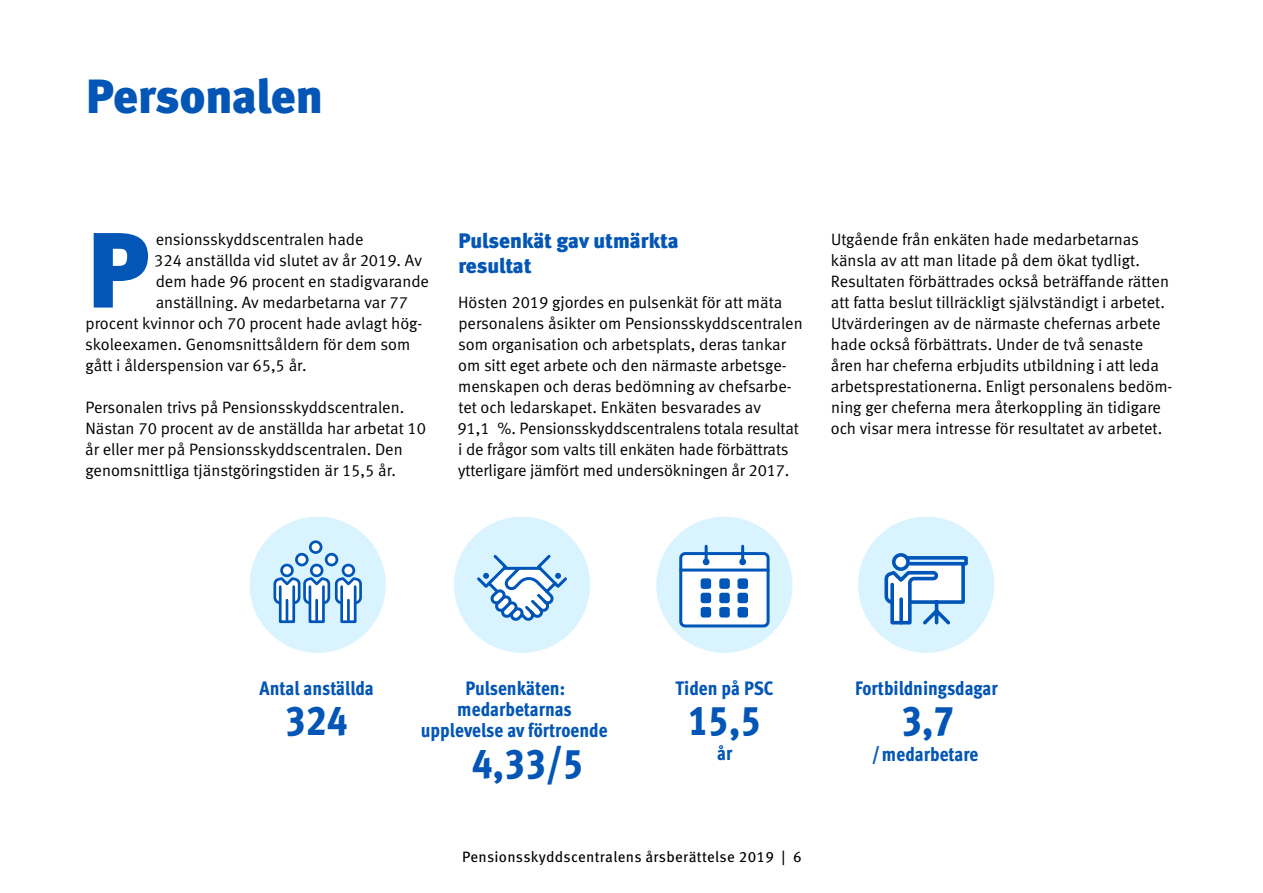
<style>
.page{position:relative;width:1263px;height:893px;background:#fff}
.page>*{position:absolute;margin:0;border:0;box-sizing:border-box;transform-origin:0 0}
.P_Leipä{font:106.95px "Meta Black LF";color:#0356b5}
.H1_ISO_otsikko{font:48px "Meta Black LF";letter-spacing:-.005em;color:#0356b5}
.P_numerot_sivu6{font:800 condensed 42px "Meta Pro";color:#0356b5}
.H2_väliotsikko{font:21px/25.5px "Meta Black LF";color:#0356b5}
.kuvateksti{font:800 condensed 19.5px/21px "Meta Pro";color:#0356b5;text-align:center}
.P_Leipä-2{font:16.5px/21px "Meta Normal LF";color:#000}
.t1{font:15px "Meta Pro";letter-spacing:.015em;color:#000}
</style>
<div class="page">
<div style="left:656px;top:517px;width:136px;height:136px;background:#d9f4fe;border-radius:50%"></div>
<div style="left:681px;top:554px;width:87px;height:72px;background:#fff;border-radius:4px"></div>
<div style="left:679px;top:552px;width:90px;height:75px;border:3px solid #0055b9;border-radius:4px"></div>
<hr style="left:681px;top:569px;width:87px;height:3px;background:#0055b9">
<div style="left:720px;top:579px;width:9px;height:9px;background:#0055b9;border-radius:2px"></div>
<div style="left:719px;top:578px;width:11px;height:11px;border:2px solid #0055b9;border-radius:2px"></div>
<div style="left:739px;top:579px;width:8px;height:9px;background:#0055b9;border-radius:2px"></div>
<div style="left:737px;top:578px;width:11px;height:11px;border:2px solid #0055b9;border-radius:2px"></div>
<div style="left:720px;top:594px;width:9px;height:8px;background:#0055b9;border-radius:2px"></div>
<div style="left:719px;top:593px;width:11px;height:10px;border:2px solid #0055b9;border-radius:2px"></div>
<div style="left:739px;top:594px;width:8px;height:8px;background:#0055b9;border-radius:2px"></div>
<div style="left:737px;top:593px;width:11px;height:10px;border:2px solid #0055b9;border-radius:2px"></div>
<div style="left:702px;top:594px;width:8px;height:8px;background:#0055b9;border-radius:2px"></div>
<div style="left:701px;top:593px;width:10px;height:10px;border:2px solid #0055b9;border-radius:2px"></div>
<div style="left:720px;top:608px;width:9px;height:8px;background:#0055b9;border-radius:2px"></div>
<div style="left:719px;top:607px;width:11px;height:10px;border:2px solid #0055b9;border-radius:2px"></div>
<div style="left:702px;top:579px;width:8px;height:9px;background:#0055b9;border-radius:2px"></div>
<div style="left:701px;top:578px;width:10px;height:11px;border:2px solid #0055b9;border-radius:2px"></div>
<div style="left:702px;top:608px;width:8px;height:8px;background:#0055b9;border-radius:2px"></div>
<div style="left:701px;top:607px;width:10px;height:10px;border:2px solid #0055b9;border-radius:2px"></div>
<div style="left:739px;top:608px;width:8px;height:8px;background:#0055b9;border-radius:2px"></div>
<div style="left:737px;top:607px;width:11px;height:10px;border:2px solid #0055b9;border-radius:2px"></div>
<hr style="left:705px;top:546px;width:3px;height:16px;background:#0055b9">
<div style="left:703px;top:558px;width:6px;height:7px;background:#0055b9;border-radius:50%"></div>
<hr style="left:741px;top:546px;width:3px;height:16px;background:#0055b9">
<div style="left:739px;top:558px;width:7px;height:7px;background:#0055b9;border-radius:50%"></div>
<div style="left:454px;top:517px;width:136px;height:136px;background:#d9f4fe;border-radius:50%"></div>
<svg style="left:477px;top:555px;width:90px;height:66px"></svg>
<div style="left:858px;top:517px;width:136px;height:136px;background:#d9f4fe;border-radius:50%"></div>
<div style="left:892px;top:553px;width:18px;height:18px;border:4px solid #0055b9;border-radius:50%"></div>
<svg style="left:884px;top:554px;width:84px;height:71px"></svg>
<div style="left:250px;top:517px;width:136px;height:136px;background:#d9f4fe;border-radius:50%"></div>
<div style="left:282px;top:565px;width:10px;height:11px;background:#fff;border-radius:50%"></div>
<div style="left:280px;top:564px;width:14px;height:13px;border:3px solid #0055b9;border-radius:50%"></div>
<svg style="left:279px;top:605px;width:16px;height:18px"></svg>
<hr style="left:286px;top:600px;width:2px;height:22px;background:#0055b9">
<div style="left:311px;top:565px;width:11px;height:11px;background:#fff;border-radius:50%"></div>
<div style="left:310px;top:564px;width:13px;height:13px;border:3px solid #0055b9;border-radius:50%"></div>
<div style="left:296px;top:554px;width:11px;height:11px;background:#fff;border-radius:50%"></div>
<div style="left:295px;top:553px;width:14px;height:13px;border:3px solid #0055b9;border-radius:50%"></div>
<div style="left:310px;top:542px;width:11px;height:10px;background:#fff;border-radius:50%"></div>
<div style="left:309px;top:540px;width:13px;height:14px;border:3px solid #0055b9;border-radius:50%"></div>
<div style="left:326px;top:554px;width:11px;height:11px;background:#fff;border-radius:50%"></div>
<div style="left:325px;top:553px;width:13px;height:13px;border:3px solid #0055b9;border-radius:50%"></div>
<svg style="left:309px;top:605px;width:16px;height:18px"></svg>
<hr style="left:315px;top:600px;width:3px;height:22px;background:#0055b9">
<svg style="left:273px;top:575px;width:89px;height:30px"></svg>
<div style="left:343px;top:565px;width:11px;height:11px;background:#fff;border-radius:50%"></div>
<div style="left:342px;top:564px;width:13px;height:13px;border:3px solid #0055b9;border-radius:50%"></div>
<div style="left:340px;top:585px;width:16px;height:38px;background:#fff;border:3px solid #0055b9"></div>
<hr style="left:347px;top:600px;width:3px;height:22px;background:#0055b9">
<h1 class="H1_ISO_otsikko" style="left:86px;top:68px;width:239px">Personalen</h1>
<p class="P_Leipä" style="left:87px;top:206px;width:63px">P</p>
<p class="P_Leipä-2" style="left:156px;top:228px;width:209px">ensionsskyddscentralen hade</p>
<p class="P_Leipä-2" style="left:154px;top:249px;width:269px">324 anställda vid slutet av år 2019. Av</p>
<p class="P_Leipä-2" style="left:156px;top:270px;width:275px">dem hade 96 procent en stadigvarande</p>
<p class="P_Leipä-2" style="left:156px;top:291px;width:254px">anställning. Av medarbetarna var 77</p>
<p class="P_Leipä-2" style="left:86px;top:312px;width:338px">procent kvinnor och 70 procent hade avlagt hög-</p>
<p class="P_Leipä-2" style="left:85px;top:333px;width:327px">skoleexamen. Genomsnittsåldern för dem som</p>
<p class="P_Leipä-2" style="left:85px;top:354px;width:223px">gått i ålderspension var 65,5 år.</p>
<p class="P_Leipä-2" style="left:85px;top:396px;width:342px">Personalen trivs på Pensionsskyddscentralen.<br>Nästan 70 procent av de anställda har arbetat 10 år eller mer på Pensionsskyddscentralen. Den genomsnittliga tjänstgöringstiden är 15,5 år.</p>
<h2 class="H2_väliotsikko" style="left:458px;top:227px;width:222px">Pulsenkät gav utmärkta resultat</h2>
<p class="P_Leipä-2" style="left:457px;top:291px;width:347px">Hösten 2019 gjordes en pulsenkät för att mäta personalens åsikter om Pensionsskyddscentralen som organisation och arbetsplats, deras tankar om sitt eget arbete och den närmaste arbetsge&shy;menskapen och deras bedömning av chefsarbe&shy;tet och ledarskapet. Enkäten besvarades av<br>91,1 %. Pensionsskyddscentralens totala resultat i de frågor som valts till enkäten hade förbättrats ytterligare jämfört med undersökningen år 2017.</p>
<p class="P_Leipä-2" style="left:831px;top:228px;width:343px">Utgående från enkäten hade medarbetarnas känsla av att man litade på dem ökat tydligt.<br>Resultaten förbättrades också beträffande rätten att fatta beslut tillräckligt självständigt i arbetet.<br>Utvärderingen av de närmaste chefernas arbete hade också förbättrats. Under de två senaste åren har cheferna erbjudits utbildning i att leda arbetsprestationerna. Enligt personalens bedöm&shy;ning ger cheferna mera återkoppling än tidigare och visar mera intresse för resultatet av arbetet.</p>
<p class="kuvateksti" style="left:259px;top:677px;width:116px">Antal anställda</p>
<p class="P_numerot_sivu6" style="left:285px;top:689px;width:64px">324</p>
<p class="kuvateksti" style="left:421px;top:677px;width:188px">Pulsenkäten: medarbetarnas upplevelse av förtroende</p>
<p class="kuvateksti" style="left:676px;top:677px;width:100px">Tiden på PSC</p>
<h3 class="P_numerot_sivu6" style="left:687px;top:689px;width:76px">15,5</h3>
<p class="kuvateksti" style="left:717px;top:741px;width:17px">år</p>
<h3 class="P_numerot_sivu6" style="left:472px;top:731px;width:113px">4,33/5</h3>
<p class="t1" style="left:462px;top:845px;width:341px">Pensionsskyddscentralens årsberättelse 2019 | 6</p>
<p class="kuvateksti" style="left:855px;top:677px;width:144px">Fortbildningsdagar</p>
<h3 class="P_numerot_sivu6" style="left:901px;top:689px;width:55px">3,7</h3>
<p class="kuvateksti" style="left:872px;top:743px;width:108px">/ medarbetare</p>
</div>
